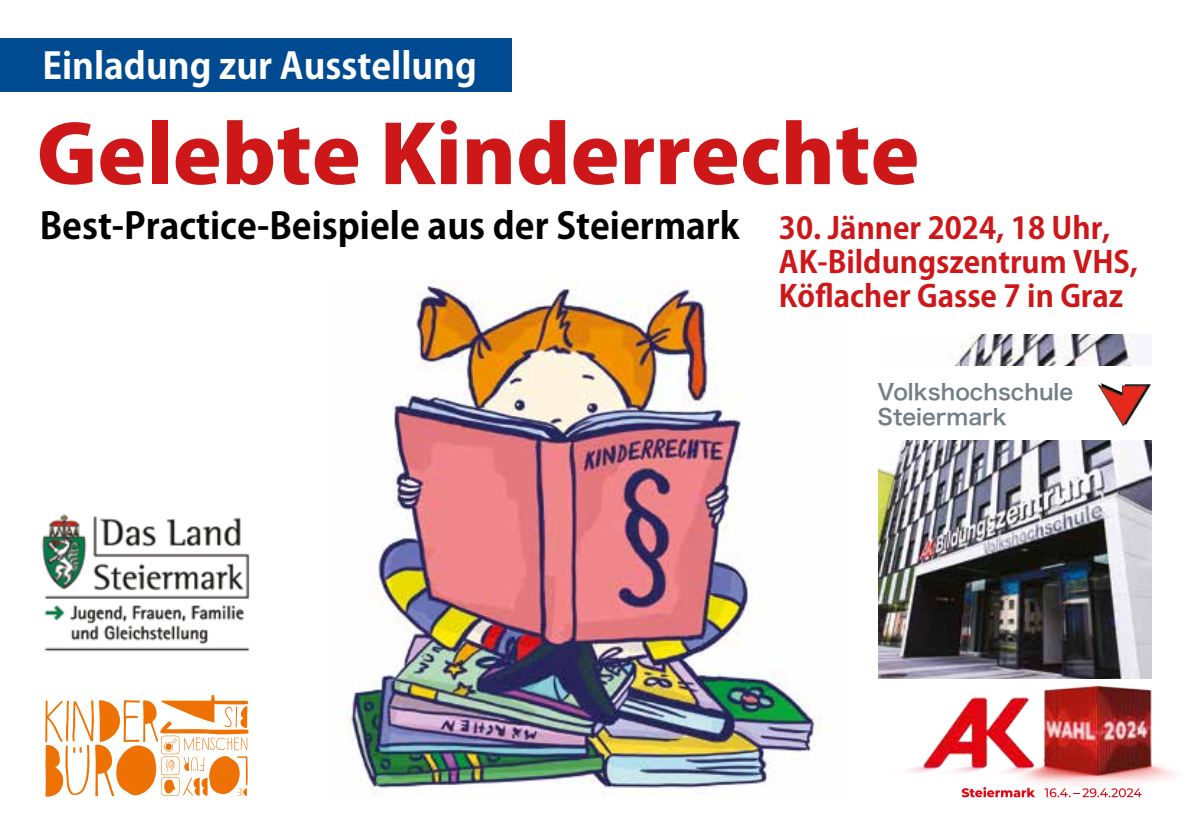
<style>
.page{position:relative;width:1191px;height:840px;background:#fff}
.page>*{position:absolute;margin:0;border:0;box-sizing:border-box;transform-origin:0 0}
.t1{font:800 79.4px "Koz Go Pro";color:#cd1719;scale:1.11 1}
.t2{font:700 36px "Koz Go Pro";color:#000}
.t3{font:700 36px "Koz Go Pro";color:#fff}
.t4{font:700 30px/34px "Koz Go Pr 6 N";color:#cd1719}
.t5{font:21.6px/24.2px "Hira Kaku Pro W6";color:#737f86}
</style>
<div class="page">
<div style="left:0;top:38px;width:511px;height:53px;background:#004a92"></div>
<img style="left:347px;top:280px;width:482px;height:516px">
<img style="left:878px;top:334px;width:273px;height:343px">
<div style="left:863px;top:367px;width:288px;height:72px;background:#fff"></div>
<img style="left:1097px;top:383px;width:54px;height:43px">
<img style="left:907px;top:685px;width:268px;height:112px">
<svg style="left:961px;top:786px;width:74px;height:10px"></svg>
<svg style="left:1044px;top:787px;width:97px;height:9px"></svg>
<svg style="left:45px;top:695px;width:203px;height:101px"></svg>
<img style="left:41px;top:513px;width:209px;height:139px">
<p class="t3" style="left:43px;top:43px;width:436px">Einladung zur Ausstellung</p>
<h1 class="t1" style="left:37px;top:103px;width:797px">Gelebte Kinderrechte</h1>
<p class="t2" style="left:40px;top:202px;width:701px">Best-Practice-Beispiele aus der Steiermark</p>
<p class="t4" style="left:779px;top:211px;width:361px">30. Jänner 2024, 18 Uhr,<br>AK-Bildungszentrum VHS,<br>Köflacher Gasse 7 in Graz</p>
<p class="t5" style="left:877px;top:379px;width:197px">Volkshochschule<br>Steiermark</p>
</div>
